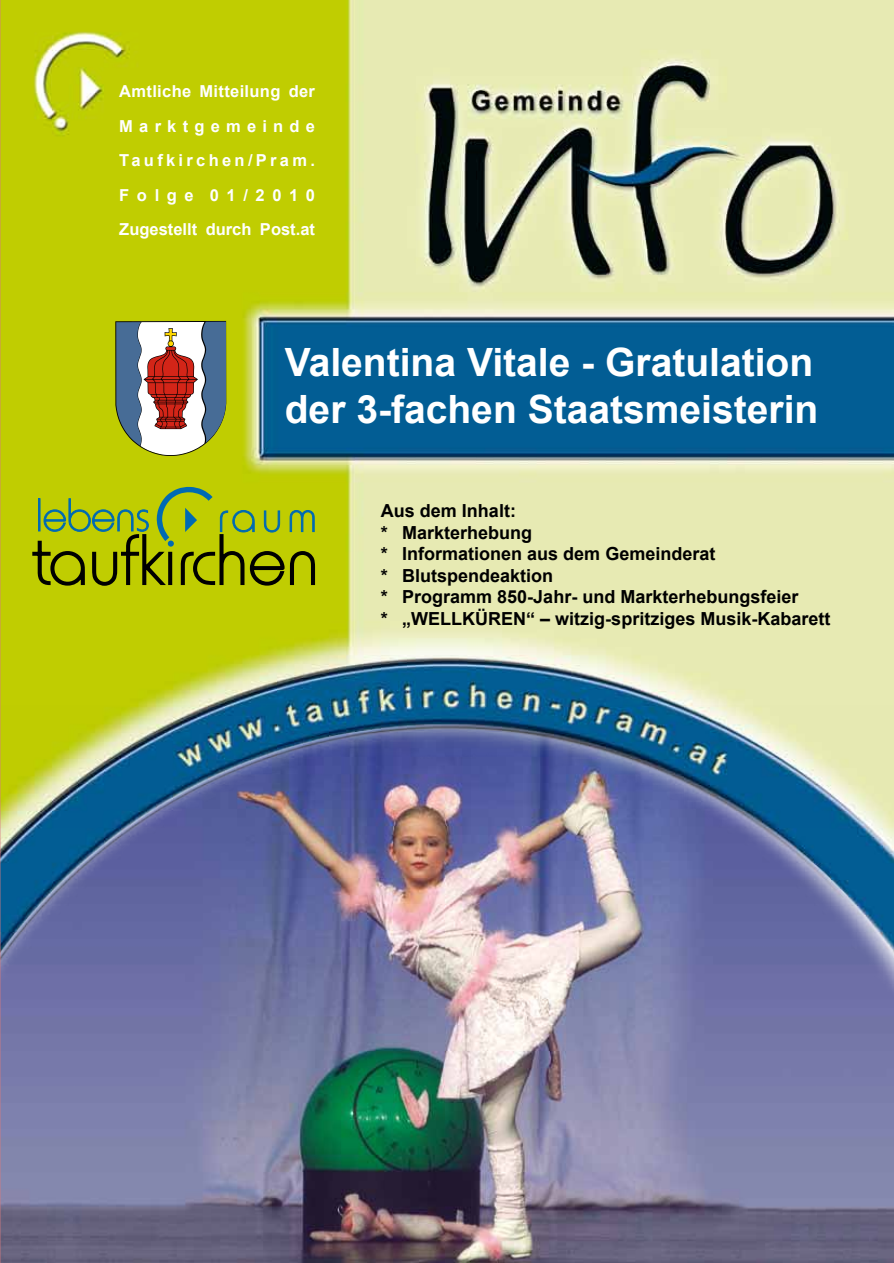
<style>
.page{position:relative;width:894px;height:1263px;background:#fff}
.page>*{position:absolute;margin:0;border:0;box-sizing:border-box;transform-origin:0 0}
.t1{font:700 39px/46.8px "Arial";color:#fff}
.t2{font:700 18px/21.6px "Arial";color:#000}
.t3{font:700 16.5px/34.5px "Arial";letter-spacing:.2em;color:#fff;text-align:justify}
</style>
<div class="page">
<img style="left:1px;top:0;width:892px;height:1263px">
<svg style="left:31px;top:487px;width:285px;height:100px;background:#9bad0d"></svg>
<div style="left:168px;top:540px;width:6px;height:7px;background:#006ab3;border-radius:50%"></div>
<svg style="left:115px;top:321px;width:111px;height:135px"></svg>
<svg style="left:0;top:0;width:1px;height:1263px"></svg>
<p class="t3" style="left:119px;top:75px;width:197px">Amtliche Mitteilung der Marktgemeinde Taufkirchen/Pram.<br>Folge 01/2010<br>Zugestellt durch Post.at</p>
<h1 class="t1" style="left:285px;top:341px;width:535px">Valentina Vitale - Gratulation der 3-fachen Staatsmeisterin</h1>
<p class="t2" style="left:381px;top:500px;width:451px">Aus dem Inhalt:<br>* Markterhebung<br>* Informationen aus dem Gemeinderat<br>* Blutspendeaktion<br>* Programm 850-Jahr- und Markterhebungsfeier<br>* „WELLKÜREN“ – witzig-spritziges Musik-Kabarett</p>
</div>
